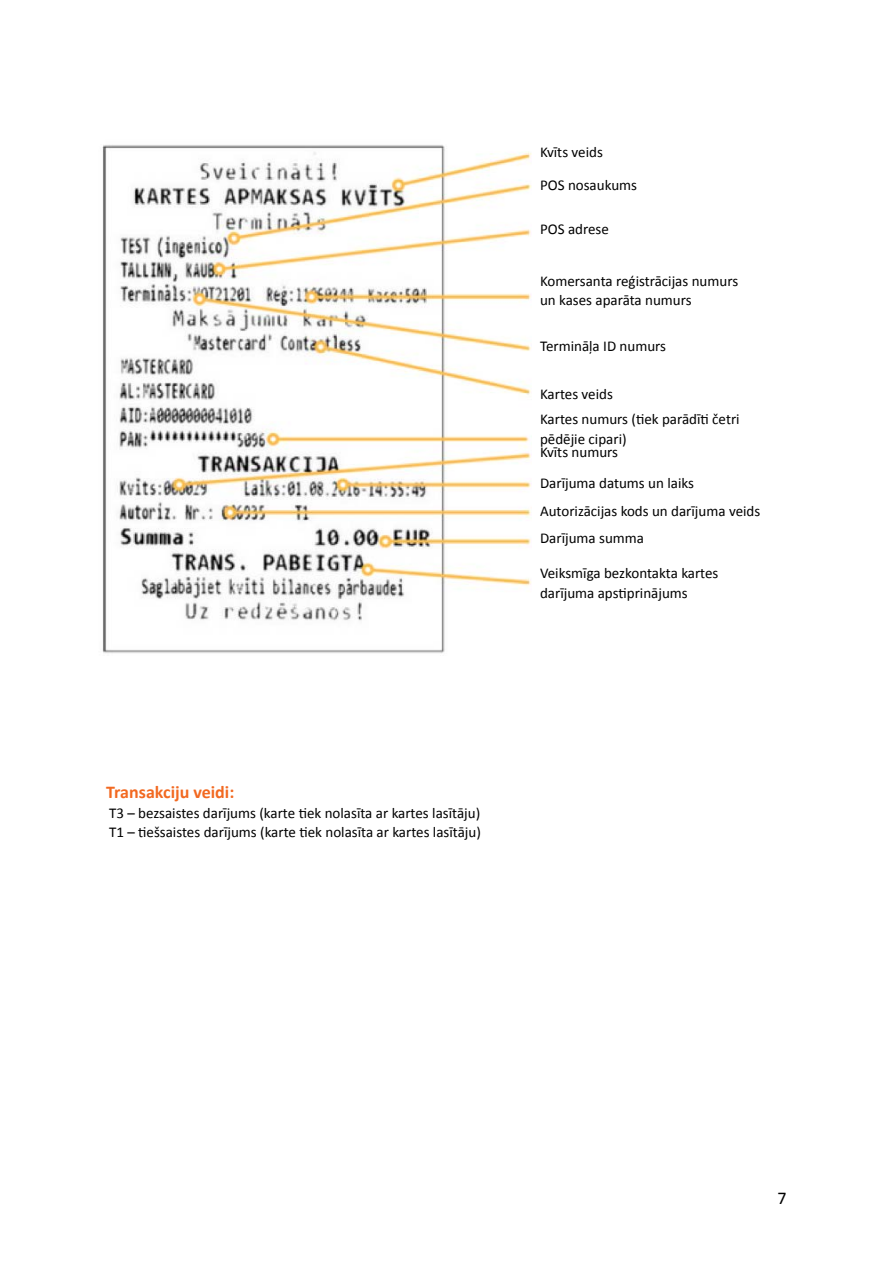
<style>
.page{position:relative;width:893px;height:1263px;background:#fff}
.page>*{position:absolute;margin:0;border:0;box-sizing:border-box;transform-origin:0 0}
.t1{font:700 18px "Calibri";color:#f26921}
.t2{font:18px "Calibri";color:#000}
.t3{font:15px/19.5px "Calibri";color:#000}
</style>
<div class="page">
<img style="left:102px;top:145px;width:430px;height:508px">
<p class="t3" style="left:540px;top:142px;width:64px">Kvīts veids</p>
<p class="t3" style="left:540px;top:176px;width:99px">POS nosaukums</p>
<p class="t3" style="left:540px;top:220px;width:70px">POS adrese</p>
<p class="t3" style="left:540px;top:271px;width:200px">Komersanta reģistrācijas numurs un kases aparāta numurs</p>
<p class="t3" style="left:540px;top:336px;width:128px">Termināļa ID numurs</p>
<p class="t3" style="left:540px;top:384px;width:74px">Kartes veids</p>
<p class="t3" style="left:540px;top:409px;width:201px">Kartes numurs (tiek parādīti četri pēdējie cipari)</p>
<p class="t3" style="left:540px;top:442px;width:80px">Kvīts numurs</p>
<p class="t3" style="left:540px;top:474px;width:155px">Darījuma datums un laiks</p>
<p class="t3" style="left:540px;top:501px;width:222px">Autorizācijas kods un darījuma veids</p>
<p class="t3" style="left:540px;top:528px;width:105px">Darījuma summa</p>
<p class="t3" style="left:540px;top:563px;width:180px">Veiksmīga bezkontakta kartes darījuma apstiprinājums</p>
<p class="t1" style="left:106px;top:781px;width:130px">Transakciju veidi:</p>
<p class="t3" style="left:109px;top:803px;width:373px">T3 – bezsaistes darījums (karte tiek nolasīta ar kartes lasītāju)<br>T1 – tiešsaistes darījums (karte tiek nolasīta ar kartes lasītāju)</p>
<p class="t2" style="left:777px;top:1187px;width:11px">7</p>
</div>
